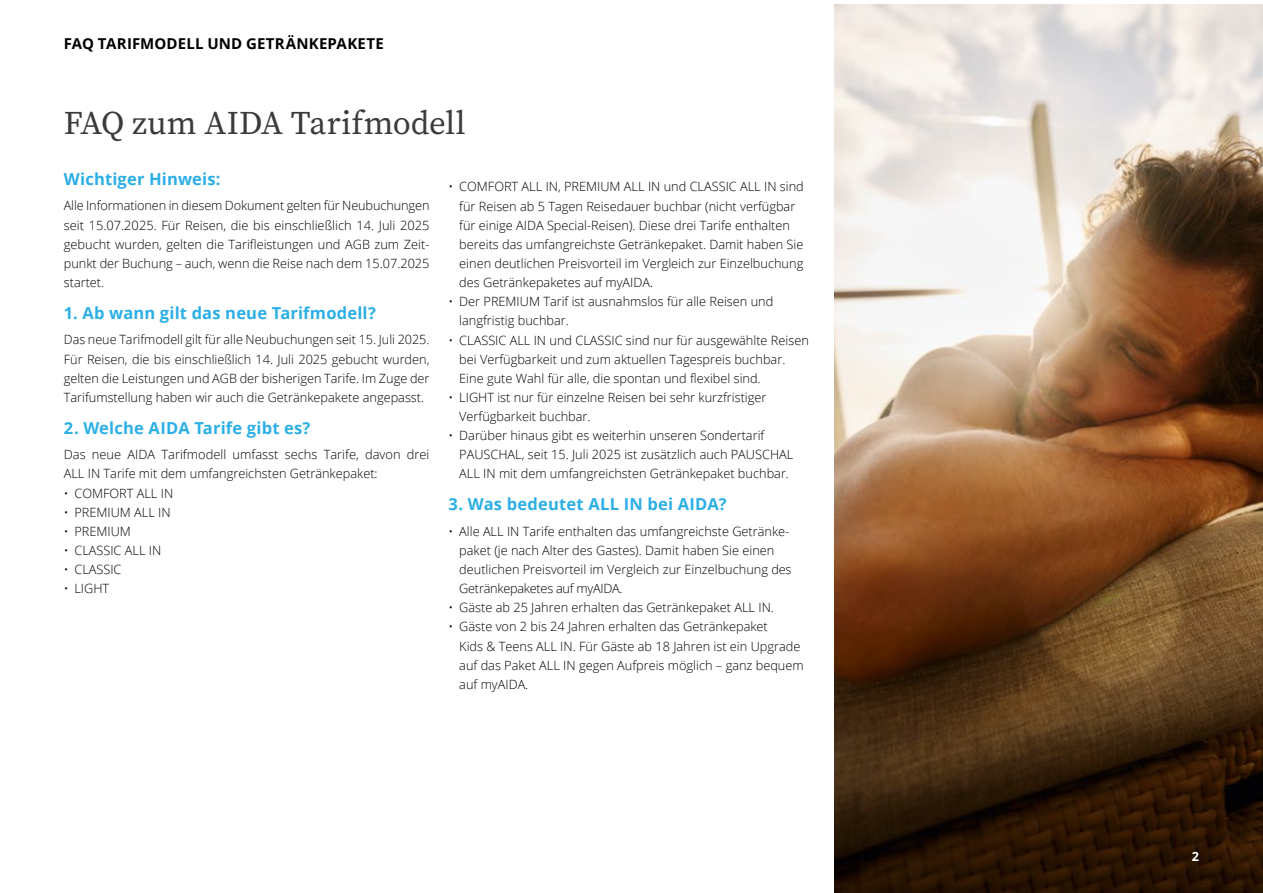
<style>
.page{position:relative;width:1263px;height:893px;background:#fff}
.page>*{position:absolute;margin:0;border:0;box-sizing:border-box;transform-origin:0 0}
.t1{font:33px "Source Serif Variable";color:#3b3b3a}
.t2{font:700 16.5px "Open Sans";letter-spacing:.01em;color:#2bafe6}
.t3{font:700 15px "Open Sans";letter-spacing:.01em;color:#000}
.t4{font:300 12.75px/19.2px "Open Sans";color:#000}
.t5{font:700 12.75px "Open Sans";color:#fff}
</style>
<div class="page">
<img style="left:834px;top:4px;width:429px;height:889px">
<p class="t3" style="left:64px;top:33px;width:321px">FAQ TARIFMODELL UND GETRÄNKEPAKETE</p>
<h1 class="t1" style="left:64px;top:101px;width:403px">FAQ zum AIDA Tarifmodell</h1>
<p class="t2" style="left:64px;top:167px;width:158px">Wichtiger Hinweis:</p>
<p class="t4" style="left:64px;top:196px;width:367px;text-align:justify">Alle Informationen in diesem Dokument gelten für Neubuchungen seit 15.07.2025. Für Reisen, die bis einschließlich 14. Juli 2025 gebucht wurden, gelten die Tarifleistungen und AGB zum Zeit&shy;punkt der Buchung – auch, wenn die Reise nach dem 15.07.2025 startet.</p>
<p class="t2" style="left:64px;top:301px;width:314px">1. Ab wann gilt das neue Tarifmodell?</p>
<p class="t4" style="left:64px;top:330px;width:367px;text-align:justify">Das neue Tarifmodell gilt für alle Neubuchungen seit 15. Juli 2025.<br>Für Reisen, die bis einschließlich 14. Juli 2025 gebucht wurden, gelten die Leistungen und AGB der bisherigen Tarife. Im Zuge der Tarifumstellung haben wir auch die Getränkepakete angepasst.</p>
<p class="t2" style="left:64px;top:416px;width:248px">2. Welche AIDA Tarife gibt es?</p>
<p class="t4" style="left:64px;top:445px;width:367px">Das neue AIDA Tarifmodell umfasst sechs Tarife, davon drei<br>ALL IN Tarife mit dem umfangreichsten Getränkepaket:</p>
<p class="t4" style="left:64px;top:483px;width:111px">• COMFORT ALL IN</p>
<p class="t4" style="left:64px;top:502px;width:108px">• PREMIUM ALL IN</p>
<p class="t4" style="left:64px;top:521px;width:69px">• PREMIUM</p>
<p class="t4" style="left:64px;top:540px;width:99px">• CLASSIC ALL IN</p>
<p class="t4" style="left:64px;top:559px;width:59px">• CLASSIC</p>
<p class="t4" style="left:64px;top:579px;width:47px">• LIGHT</p>
<p class="t4" style="left:459px;top:177px;width:346px;text-indent:-11px">• COMFORT ALL IN, PREMIUM ALL IN und CLASSIC ALL IN sind für Reisen ab 5 Tagen Reisedauer buchbar (nicht verfügbar für einige AIDA Special-Reisen). Diese drei Tarife enthalten bereits das umfangreichste Getränkepaket. Damit haben Sie einen deutlichen Preisvorteil im Vergleich zur Einzelbuchung des Getränkepaketes auf myAIDA.</p>
<p class="t4" style="left:459px;top:292px;width:316px;text-indent:-11px">• Der PREMIUM Tarif ist ausnahmslos für alle Reisen und langfristig buchbar.</p>
<p class="t4" style="left:459px;top:330px;width:351px;text-indent:-11px">• CLASSIC ALL IN und CLASSIC sind nur für ausgewählte Reisen bei Verfügbarkeit und zum aktuellen Tagespreis buchbar.<br>Eine gute Wahl für alle, die spontan und flexibel sind.</p>
<p class="t4" style="left:459px;top:387px;width:309px;text-indent:-11px">• LIGHT ist nur für einzelne Reisen bei sehr kurzfristiger<br>Verfügbarkeit buchbar.</p>
<p class="t4" style="left:459px;top:426px;width:336px;text-indent:-11px">• Darüber hinaus gibt es weiterhin unseren Sondertarif<br>PAUSCHAL, seit 15. Juli 2025 ist zusätzlich auch PAUSCHAL<br>ALL IN mit dem umfangreichsten Getränkepaket buchbar.</p>
<p class="t2" style="left:449px;top:492px;width:280px">3. Was bedeutet ALL IN bei AIDA?</p>
<p class="t4" style="left:459px;top:521px;width:334px;text-indent:-11px">• Alle ALL IN Tarife enthalten das umfangreichste Getränke&shy;paket (je nach Alter des Gastes). Damit haben Sie einen deutlichen Preisvorteil im Vergleich zur Einzelbuchung des Getränkepaketes auf myAIDA.</p>
<p class="t4" style="left:449px;top:598px;width:327px">• Gäste ab 25 Jahren erhalten das Getränkepaket ALL IN.</p>
<p class="t4" style="left:459px;top:617px;width:346px;text-indent:-11px">• Gäste von 2 bis 24 Jahren erhalten das Getränkepaket<br>Kids &amp; Teens ALL IN. Für Gäste ab 18 Jahren ist ein Upgrade auf das Paket ALL IN gegen Aufpreis möglich – ganz bequem auf myAIDA.</p>
<p class="t5" style="left:1192px;top:847px;width:9px">2</p>
</div>
